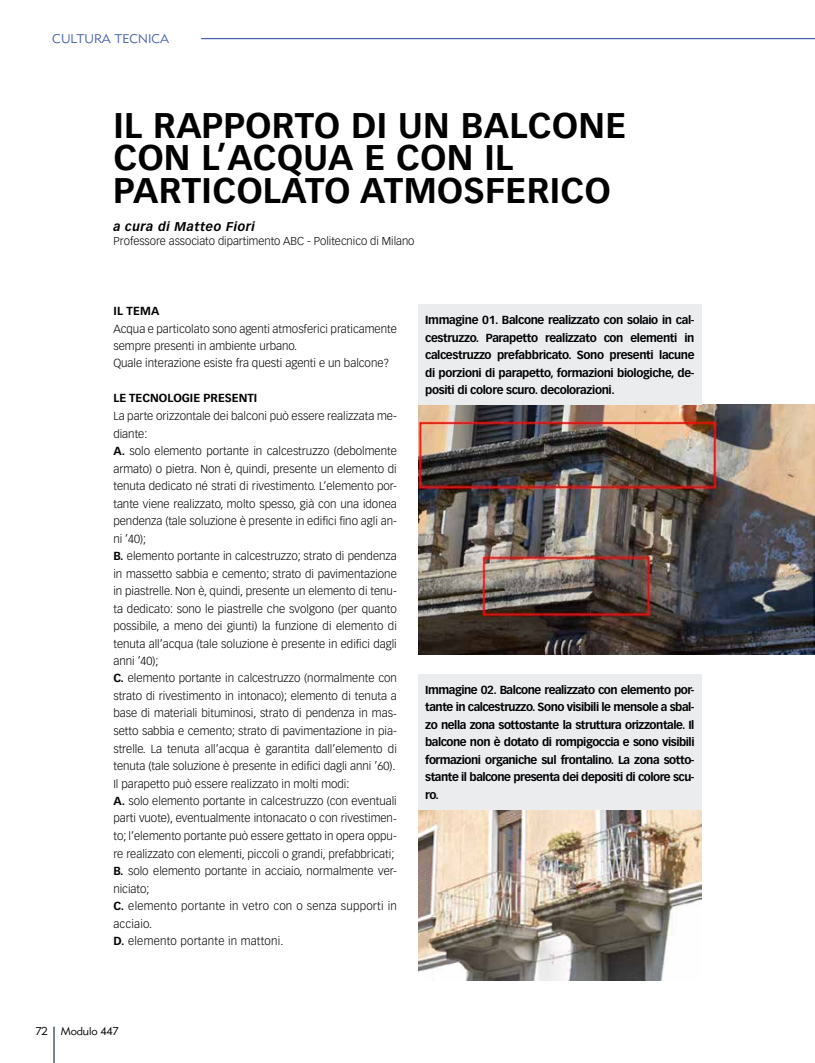
<style>
.page{position:relative;width:815px;height:1063px;background:#fff}
.page>*{position:absolute;margin:0;border:0;box-sizing:border-box;transform-origin:0 0}
.t1{font:700 35px/32.5px "Vectora LT Std";letter-spacing:.01em;color:#000}
.t2{font:italic 700 12.5px "Vectora LT Std";letter-spacing:.04em;color:#000}
.t3{font:12.5px "Metro Lite LT Two";color:#4762ab}
.t4{font:300 11.5px/17.5px "Vectora LT Std";color:#000}
.t5{font:700 11.5px/17.5px "Vectora LT Std";letter-spacing:-.03em;color:#000;text-align:justify}
.t6{font:700 11.5px "Vectora LT Std";color:#000}
.t7{font:300 11.25px "Vectora LT Std";color:#000}
.t8{font:11.25px "Metro Lite LT Two";letter-spacing:-.015em;color:#000}
.s1{font-weight:700}
</style>
<div class="page">
<hr style="left:53px;top:1027px;width:2px;height:36px;background:#717e86">
<hr style="left:201px;top:38px;width:614px;height:1px;background:#4762ab">
<img style="left:418px;top:405px;width:397px;height:250px">
<div style="left:418px;top:305px;width:284px;height:100px;background:#eaecee"></div>
<img style="left:418px;top:810px;width:284px;height:170px">
<div style="left:418px;top:674px;width:284px;height:136px;background:#eaecee"></div>
<p class="t3" style="left:52px;top:31px;width:119px">CULTURA TECNICA</p>
<h1 class="t1" style="left:113px;top:109px;width:514px">IL RAPPORTO DI UN BALCONE<br>CON L’ACQUA E CON IL<br>PARTICOLATO ATMOSFERICO</h1>
<p class="t2" style="left:113px;top:220px;width:143px">a cura di Matteo Fiori</p>
<p class="t7" style="left:113px;top:235px;width:303px">Professore associato dipartimento ABC - Politecnico di Milano</p>
<p class="t5" style="left:113px;top:302px;width:48px">IL TEMA</p>
<p class="t4" style="left:113px;top:320px;width:285px">Acqua e particolato sono agenti atmosferici praticamente sempre presenti in ambiente urbano.<br>Quale interazione esiste fra questi agenti e un balcone?</p>
<p class="t6" style="left:113px;top:391px;width:145px">LE TECNOLOGIE PRESENTI</p>
<p class="t4" style="left:113px;top:407px;width:285px">La parte orizzontale dei balconi può essere realizzata me&shy;diante:<br><span class="s1">A.</span> solo elemento portante in calcestruzzo (debolmente armato) o pietra. Non è, quindi, presente un elemento di tenuta dedicato né strati di rivestimento. L’elemento por&shy;tante viene realizzato, molto spesso, già con una idonea pendenza (tale soluzione è presente in edifici fino agli an&shy;ni ’40);<br><span class="s1">B.</span> elemento portante in calcestruzzo; strato di pendenza in massetto sabbia e cemento; strato di pavimentazione in piastrelle. Non è, quindi, presente un elemento di tenu&shy;ta dedicato: sono le piastrelle che svolgono (per quanto possibile, a meno dei giunti) la funzione di elemento di tenuta all’acqua (tale soluzione è presente in edifici dagli anni ’40);<br><span class="s1">C.</span> elemento portante in calcestruzzo (normalmente con strato di rivestimento in intonaco); elemento di tenuta a base di materiali bituminosi, strato di pendenza in mas&shy;setto sabbia e cemento; strato di pavimentazione in pia&shy;strelle. La tenuta all’acqua è garantita dall’elemento di tenuta (tale soluzione è presente in edifici dagli anni ’60).<br>Il parapetto può essere realizzato in molti modi:<br><span class="s1">A.</span> solo elemento portante in calcestruzzo (con eventuali parti vuote), eventualmente intonacato o con rivestimen&shy;to; l’elemento portante può essere gettato in opera oppu&shy;re realizzato con elementi, piccoli o grandi, prefabbricati; <span class="s1">B.</span> solo elemento portante in acciaio, normalmente ver&shy;niciato;<br><span class="s1">C.</span> elemento portante in vetro con o senza supporti in acciaio.<br><span class="s1">D.</span> elemento portante in mattoni.</p>
<p class="t5" style="left:425px;top:311px;width:271px">Immagine 01. Balcone realizzato con solaio in cal&shy;cestruzzo. Parapetto realizzato con elementi in calcestruzzo prefabbricato. Sono presenti lacune di porzioni di parapetto, formazioni biologiche, de&shy;positi di colore scuro. decolorazioni.</p>
<p class="t5" style="left:425px;top:681px;width:271px">Immagine 02. Balcone realizzato con elemento por&shy;tante in calcestruzzo. Sono visibili le mensole a sbal&shy;zo nella zona sottostante la struttura orizzontale. Il balcone non è dotato di rompigoccia e sono visibili formazioni organiche sul frontalino. La zona sotto&shy;stante il balcone presenta dei depositi di colore scu&shy;ro.</p>
<p class="t8" style="left:35px;top:1025px;width:85px">72 Modulo 447</p>
</div>
